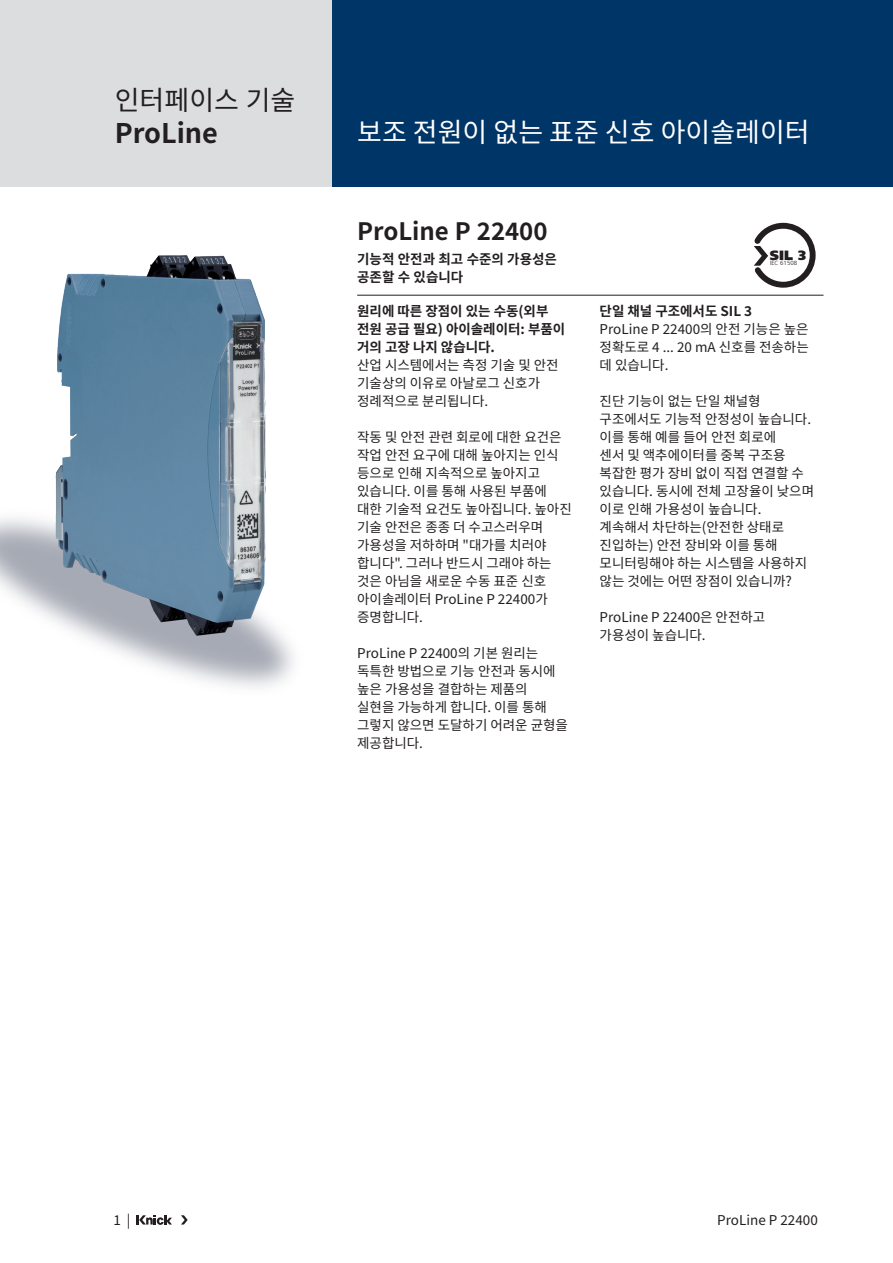
<style>
.page{position:relative;width:893px;height:1263px;background:#fff}
.page>*{position:absolute;margin:0;border:0;box-sizing:border-box;transform-origin:0 0}
.Produktbereiche{font:27px "Noto Sans KR";color:#fff}
.t1{font:27px "Noto Sans KR";color:#231f20}
.t2{font:700 27px "Noto Sans KR";color:#231f20}
.Headline_Produkt{font:700 24px "Noto Sans KR";color:#231f20}
.Text{font:13.5px/18px "Noto Sans KR";color:#231f20}
.Zwischenüberschrift{font:700 13.5px/18px "Noto Sans KR";color:#231f20}
.Subline_Produkt{font:700 13.5px/18px "Noto Sans KR";color:#231f20}
.t3{font:900 13.5px "Frutiger LT Com";color:#231f20}
.t4{font:300 6px "Frutiger LT Com";color:#231f20}
</style>
<div class="page">
<div style="left:332px;top:0;width:561px;height:187px;background:#003667"></div>
<svg style="left:181px;top:1215px;width:7px;height:9px"></svg>
<svg style="left:137px;top:1215px;width:35px;height:10px"></svg>
<div style="left:0;top:0;width:332px;height:187px;background:#dcdddf"></div>
<svg style="left:754px;top:223px;width:62px;height:65px"></svg>
<hr style="left:357px;top:295px;width:466px;height:1px;background:#231f20">
<img style="left:0;top:255px;width:294px;height:433px">
<h1 class="t1" style="left:115px;top:85px;width:182px">인터페이스 기술</h1>
<h1 class="t2" style="left:115px;top:118px;width:105px">ProLine</h1>
<p class="Produktbereiche" style="left:357px;top:117px;width:454px">보조 전원이 없는 표준 신호 아이솔레이터</p>
<p class="Headline_Produkt" style="left:357px;top:218px;width:192px">ProLine P 22400</p>
<p class="Subline_Produkt" style="left:357px;top:251px;width:201px">기능적 안전과 최고 수준의 가용성은 공존할 수 있습니다</p>
<p class="Zwischenüberschrift" style="left:357px;top:302px;width:210px">원리에 따른 장점이 있는 수동(외부 전원 공급 필요) 아이솔레이터: 부품이 거의 고장 나지 않습니다.</p>
<p class="Text" style="left:357px;top:356px;width:203px">산업 시스템에서는 측정 기술 및 안전 기술상의 이유로 아날로그 신호가 정례적으로 분리됩니다.</p>
<p class="Text" style="left:357px;top:428px;width:216px">작동 및 안전 관련 회로에 대한 요건은 작업 안전 요구에 대해 높아지는 인식 등으로 인해 지속적으로 높아지고 있습니다. 이를 통해 사용된 부품에 대한 기술적 요건도 높아집니다. 높아진 기술 안전은 종종 더 수고스러우며 가용성을 저하하며 "대가를 치러야 합니다". 그러나 반드시 그래야 하는 것은 아님을 새로운 수동 표준 신호 아이솔레이터 ProLine P 22400가 증명합니다.</p>
<p class="Text" style="left:357px;top:644px;width:212px">ProLine P 22400의 기본 원리는 독특한 방법으로 기능 안전과 동시에 높은 가용성을 결합하는 제품의 실현을 가능하게 합니다. 이를 통해 그렇지 않으면 도달하기 어려운 균형을 제공합니다.</p>
<p class="t3" style="left:770px;top:247px;width:38px">SIL 3</p>
<p class="t4" style="left:770px;top:260px;width:28px">IEC 61508</p>
<p class="Zwischenüberschrift" style="left:600px;top:302px;width:154px">단일 채널 구조에서도 SIL 3</p>
<p class="Text" style="left:600px;top:320px;width:211px;text-align:justify">ProLine P 22400의 안전 기능은 높은 정확도로 4 ... 20 mA 신호를 전송하는 데 있습니다.</p>
<p class="Text" style="left:600px;top:392px;width:216px">진단 기능이 없는 단일 채널형 구조에서도 기능적 안정성이 높습니다. 이를 통해 예를 들어 안전 회로에<br>센서 및 액추에이터를 중복 구조용 복잡한 평가 장비 없이 직접 연결할 수 있습니다. 동시에 전체 고장율이 낮으며 이로 인해 가용성이 높습니다. 계속해서 차단하는(안전한 상태로 진입하는) 안전 장비와 이를 통해 모니터링해야 하는 시스템을 사용하지 않는 것에는 어떤 장점이 있습니까?</p>
<p class="Text" style="left:600px;top:608px;width:167px">ProLine P 22400은 안전하고 가용성이 높습니다.</p>
<p class="Text" style="left:113px;top:1211px;width:19px">1 |</p>
<p class="Text" style="left:717px;top:1211px;width:102px">ProLine P 22400</p>
</div>
